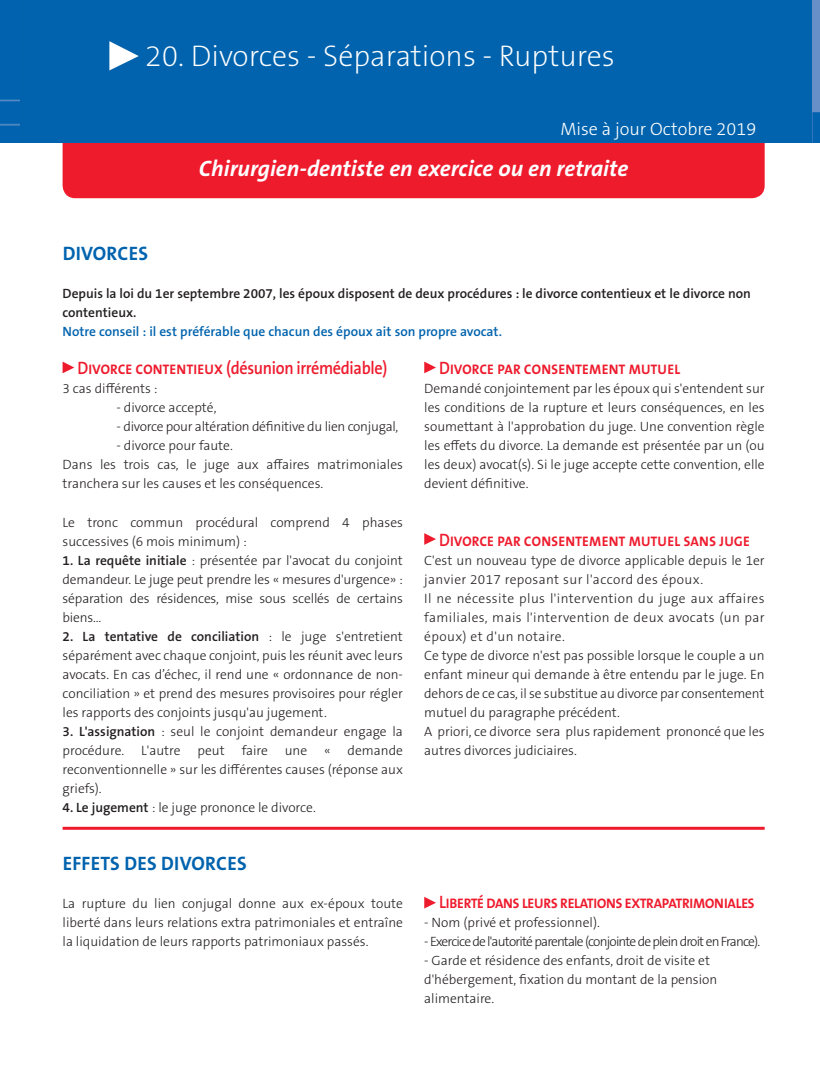
<style>
.page{position:relative;width:820px;height:1075px;background:#fff}
.page>*{position:absolute;margin:0;border:0;box-sizing:border-box;transform-origin:0 0}
.t1{font:200 30px "The Sans OT2";color:#fff}
.t2{font:italic 700 22.5px "The Sans OT7";color:#fff}
.t3{font:700 19.5px "The Sans OT7";letter-spacing:.015em;color:#0163ae}
.Titre_2_rouge{font:600 18px "The Sans OT6";letter-spacing:-.025em;color:#ee1b2d;scale:.9 1}
.Titre_2_rouge-2{font:600 18px "The Sans OT6";letter-spacing:-.05em;color:#ee1b2d;scale:.9 1}
.t4{font:300 18px "The Sans OT3";color:#fff}
.texte_courant{font:300 13.5px/19px "The Sans OT3";color:#231f20}
.Inter_bold{font:300 13.5px/19px "The Sans OT3";color:#231f20;text-align:justify}
.texte_courant-2{font:600 13.5px/19px "The Sans OT6";color:#231f20}
.texte_courant-3{font:600 13.5px "The Sans OT6";color:#0163ae}
.texte_courant-4{font:300 13.5px "The Sans OT3";letter-spacing:-.06em;color:#231f20}
.texte_courant-5{font:300 13.5px "The Sans OT3";letter-spacing:-.02em;color:#231f20}
.s1{font-family:"The Sans OT6";font-weight:600}
</style>
<div class="page">
<div style="left:0;top:0;width:807px;height:143px;background:#0163ae"></div>
<svg style="left:63px;top:362px;width:11px;height:11px"></svg>
<svg style="left:424px;top:361px;width:12px;height:12px"></svg>
<svg style="left:424px;top:533px;width:12px;height:12px"></svg>
<div style="left:63px;top:100px;width:701px;height:98px;background:#ee1b2d;border-radius:13px"></div>
<div style="left:20px;top:0;width:791px;height:143px;background:#0163ae"></div>
<svg style="left:109px;top:41px;width:30px;height:29px"></svg>
<svg style="left:424px;top:897px;width:12px;height:11px"></svg>
<hr style="left:63px;top:826px;width:701px;height:3px;background:#ee1b2d">
<p class="t1" style="left:145px;top:37px;width:471px">20. Divorces - Séparations - Ruptures</p>
<p class="t4" style="left:560px;top:117px;width:197px">Mise à jour Octobre 2019</p>
<p class="t2" style="left:199px;top:154px;width:431px">Chirurgien-dentiste en exercice ou en retraite</p>
<p class="t3" style="left:63px;top:240px;width:87px">DIVORCES</p>
<p class="texte_courant-2" style="left:63px;top:284px;width:689px">Depuis la loi du 1er septembre 2007, les époux disposent de deux procédures : le divorce contentieux et le divorce non contentieux.</p>
<p class="texte_courant-3" style="left:63px;top:323px;width:441px">Notre conseil : il est préférable que chacun des époux ait son propre avocat.</p>
<p class="Titre_2_rouge" style="left:77px;top:356px;width:345px">Divorce contentieux (désunion irrémédiable)</p>
<p class="texte_courant" style="left:63px;top:379px;width:97px">3 cas différents :</p>
<p class="texte_courant" style="left:117px;top:398px;width:101px">- divorce accepté,</p>
<p class="texte_courant-5" style="left:117px;top:418px;width:283px">- divorce pour altération définitive du lien conjugal,</p>
<p class="texte_courant" style="left:117px;top:436px;width:118px">- divorce pour faute.</p>
<p class="texte_courant" style="left:63px;top:455px;width:342px">Dans les trois cas, le juge aux affaires matrimoniales tranchera sur les causes et les conséquences.</p>
<p class="texte_courant" style="left:63px;top:512px;width:342px">Le tronc commun procédural comprend 4 phases successives (6 mois minimum) :</p>
<p class="texte_courant" style="left:63px;top:550px;width:342px;text-align:justify"><span class="s1">1. La requête initiale</span> : présentée par l'avocat du conjoint demandeur. Le juge peut prendre les « mesures d'urgence» : séparation des résidences, mise sous scellés de certains biens…</p>
<p class="texte_courant" style="left:63px;top:627px;width:342px;text-align:justify"><span class="s1">2. La tentative de conciliation</span> : le juge s'entretient séparément avec chaque conjoint, puis les réunit avec leurs avocats. En cas d’échec, il rend une « ordonnance de non&shy;conciliation » et prend des mesures provisoires pour régler les rapports des conjoints jusqu'au jugement.</p>
<p class="texte_courant" style="left:63px;top:722px;width:342px"><span class="s1">3. L'assignation</span> : seul le conjoint demandeur engage la procédure. L'autre peut</p>
<p class="Titre_2_rouge" style="left:439px;top:356px;width:269px">Divorce par consentement mutuel</p>
<p class="Inter_bold" style="left:424px;top:379px;width:342px">Demandé conjointement par les époux qui s'entendent sur les conditions de la rupture et leurs conséquences, en les soumettant à l'approbation du juge. Une convention règle les effets du divorce. La demande est présentée par un (ou les deux) avocat(s). Si le juge accepte cette convention, elle devient définitive.</p>
<p class="Titre_2_rouge" style="left:439px;top:528px;width:347px">Divorce par consentement mutuel sans juge</p>
<p class="Inter_bold" style="left:424px;top:550px;width:342px">C'est un nouveau type de divorce applicable depuis le 1er janvier 2017 reposant sur l'accord des époux.</p>
<p class="Inter_bold" style="left:424px;top:588px;width:342px">Il ne nécessite plus l'intervention du juge aux affaires familiales, mais l'intervention de deux avocats (un par époux) et d'un notaire.</p>
<p class="Inter_bold" style="left:424px;top:646px;width:342px">Ce type de divorce n'est pas possible lorsque le couple a un enfant mineur qui demande à être entendu par le juge. En dehors de ce cas, il se substitue au divorce par consentement mutuel du paragraphe précédent.</p>
<p class="Inter_bold" style="left:424px;top:722px;width:342px">A priori, ce divorce sera plus rapidement prononcé que les autres divorces judiciaires.</p>
<p class="texte_courant" style="left:63px;top:741px;width:342px;text-align:justify;text-indent:179px">faire une « demande reconventionnelle » sur les différentes causes (réponse aux griefs).</p>
<p class="texte_courant" style="left:63px;top:798px;width:255px"><span class="s1">4. Le jugement</span> : le juge prononce le divorce.</p>
<p class="t3" style="left:63px;top:850px;width:185px">EFFETS DES DIVORCES</p>
<p class="texte_courant" style="left:63px;top:893px;width:342px;text-align:justify">La rupture du lien conjugal donne aux ex-époux toute liberté dans leurs relations extra patrimoniales et entraîne la liquidation de leurs rapports patrimoniaux passés.</p>
<p class="Titre_2_rouge-2" style="left:439px;top:890px;width:352px">LibertÉ dans leurs relations extrapatrimoniales</p>
<p class="texte_courant" style="left:424px;top:912px;width:177px">- Nom (privé et professionnel).</p>
<p class="texte_courant-4" style="left:424px;top:932px;width:337px">- Exercice de l'autorité parentale (conjointe de plein droit en France).</p>
<p class="texte_courant" style="left:424px;top:950px;width:294px">- Garde et résidence des enfants, droit de visite et d'hébergement, fixation du montant de la pension alimentaire.</p>
</div>
